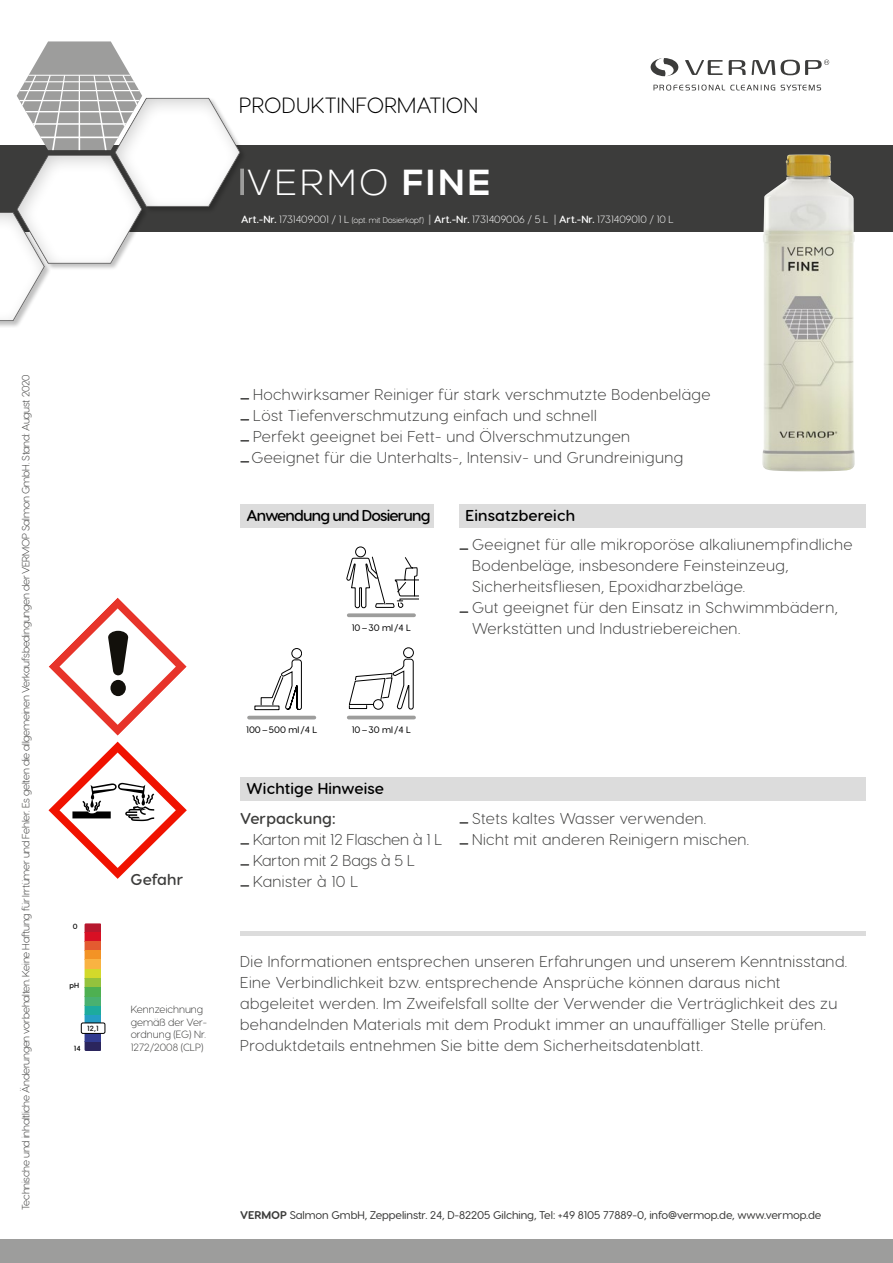
<style>
.page{position:relative;width:893px;height:1263px;background:#fff}
.page>*{position:absolute;margin:0;border:0;box-sizing:border-box;transform-origin:0 0}
.t1{font:300 36px "Nexa";letter-spacing:.055em;color:#fff}
.t2{font:300 22.05px "Visby Round CF";letter-spacing:.01em;color:#000}
.t3{font:300 15.75px/21px "Visby Round CF";letter-spacing:.03em;color:#3c3c3b}
.t4{font:300 15.75px/21px "Visby Round CF";color:#3c3c3b}
.t5{font:600 15.75px "Visby Round CF";color:#000}
.t6{font:600 15.75px "Visby Round CF";letter-spacing:-.05em;color:#000}
.t7{font:600 15.75px "Visby Round CF";letter-spacing:.01em;color:#3c3c3b}
.t8{font:500 11.25px "Visby Round CF";letter-spacing:-.005em;color:#3c3c3b}
.t9{font:300 10.5px "Visby Round CF";letter-spacing:-.025em;color:#3c3c3b}
.t10{font:300 10.5px "Visby Round CF";color:#fff}
.t11{font:300 10.5px/12.6px "Visby Round CF";color:#3c3c3b}
.t12{font:500 9.3px "Visby Round CF";color:#000}
.t13{font:600 7.5px "Visby Round CF";color:#000}
.s1{font-family:"Nexa X Bold";font-weight:400}
.s2{font-weight:600}
.s3{font-size:8.25px}
.s4{font-weight:700;color:#9d9d9c}
.s5{font-weight:700}
</style>
<div class="page">
<div style="left:0;top:145px;width:893px;height:87px;background:#3c3c3b"></div>
<div style="left:240px;top:505px;width:194px;height:23px;background:#dcdcdc"></div>
<div style="left:240px;top:778px;width:626px;height:23px;background:#dcdcdc"></div>
<hr style="left:240px;top:931px;width:626px;height:4px;background:#dcdcdc">
<div style="left:459px;top:505px;width:407px;height:23px;background:#dcdcdc"></div>
<div style="left:0;top:1239px;width:893px;height:24px;background:#9d9d9c"></div>
<svg style="left:241px;top:398px;width:8px;height:2px"></svg>
<svg style="left:241px;top:419px;width:8px;height:2px"></svg>
<svg style="left:241px;top:440px;width:8px;height:2px"></svg>
<svg style="left:241px;top:461px;width:8px;height:2px"></svg>
<svg style="left:460px;top:548px;width:8px;height:2px"></svg>
<svg style="left:460px;top:611px;width:8px;height:2px"></svg>
<svg style="left:241px;top:843px;width:8px;height:2px"></svg>
<svg style="left:241px;top:864px;width:8px;height:2px"></svg>
<svg style="left:241px;top:885px;width:8px;height:2px"></svg>
<svg style="left:460px;top:822px;width:8px;height:2px"></svg>
<svg style="left:460px;top:843px;width:8px;height:2px"></svg>
<div style="left:85px;top:923px;width:16px;height:9px;background:#b7182e"></div>
<div style="left:85px;top:932px;width:16px;height:10px;background:#d81024"></div>
<div style="left:85px;top:942px;width:16px;height:9px;background:#e35b30"></div>
<div style="left:85px;top:951px;width:16px;height:9px;background:#f39325"></div>
<div style="left:85px;top:960px;width:16px;height:9px;background:#f9b342"></div>
<div style="left:85px;top:969px;width:16px;height:9px;background:#d3d92b"></div>
<div style="left:85px;top:978px;width:16px;height:9px;background:#94c23d"></div>
<div style="left:85px;top:1042px;width:16px;height:9px;background:#2b255d"></div>
<div style="left:85px;top:1033px;width:16px;height:9px;background:#323b90"></div>
<div style="left:85px;top:1014px;width:16px;height:10px;background:#259ec5"></div>
<div style="left:85px;top:1005px;width:16px;height:9px;background:#1dab9e"></div>
<div style="left:85px;top:996px;width:16px;height:9px;background:#49b170"></div>
<div style="left:85px;top:987px;width:16px;height:9px;background:#4eb051"></div>
<div style="left:81px;top:1023px;width:24px;height:11px;border:1px solid #000;border-radius:2px"></div>
<svg style="left:49px;top:597px;width:138px;height:139px"></svg>
<svg style="left:49px;top:742px;width:138px;height:137px"></svg>
<img style="left:762px;top:154px;width:93px;height:317px">
<div style="left:114px;top:97px;width:133px;height:117px;background:#000;opacity:.25"></div>
<div style="left:0;top:212px;width:51px;height:116px;background:#000;opacity:.25"></div>
<svg style="left:0;top:41px;width:241px;height:280px"></svg>
<hr style="left:17px;top:81px;width:125px;height:1px;background:#fff">
<hr style="left:17px;top:90px;width:125px;height:1px;background:#fff">
<hr style="left:17px;top:100px;width:125px;height:1px;background:#fff">
<hr style="left:17px;top:111px;width:125px;height:1px;background:#fff">
<hr style="left:17px;top:123px;width:125px;height:2px;background:#fff">
<hr style="left:17px;top:75px;width:125px;height:1px;background:#fff">
<hr style="left:17px;top:137px;width:125px;height:1px;background:#fff">
<div style="left:291px;top:648px;width:11px;height:11px;border:1px solid #000;border-radius:50%"></div>
<svg style="left:254px;top:659px;width:48px;height:51px"></svg>
<div style="left:355px;top:547px;width:11px;height:10px;border:1px solid #000;border-radius:50%"></div>
<svg style="left:347px;top:556px;width:72px;height:53px"></svg>
<hr style="left:249px;top:716px;width:65px;height:3px;background:#9d9d9c">
<svg style="left:349px;top:613px;width:65px;height:4px"></svg>
<div style="left:403px;top:647px;width:11px;height:11px;border:1px solid #000;border-radius:50%"></div>
<svg style="left:349px;top:658px;width:65px;height:52px"></svg>
<hr style="left:349px;top:716px;width:65px;height:3px;background:#9d9d9c">
<svg style="left:651px;top:58px;width:27px;height:18px"></svg>
<svg style="left:752px;top:60px;width:23px;height:15px"></svg>
<svg style="left:729px;top:60px;width:17px;height:15px"></svg>
<svg style="left:685px;top:60px;width:38px;height:15px"></svg>
<svg style="left:781px;top:60px;width:48px;height:15px"></svg>
<svg style="left:653px;top:85px;width:168px;height:6px"></svg>
<h2 class="t2" style="left:239px;top:92px;width:240px">PRODUKTINFORMATION</h2>
<h1 class="t1" style="left:247px;top:161px;width:245px">VERMO <span class="s1">FINE</span></h1>
<p class="t10" style="left:241px;top:213px;width:434px"><span class="s2">Art.-Nr.</span> 1731409001 / 1 L <span class="s3">(opt. mit Dosierkopf)</span> <span class="s4">|</span> <span class="s2">Art.-Nr.</span> 1731409006 / 5 L <span class="s4">|</span> <span class="s2">Art.-Nr.</span> 1731409010 / 10 L</p>
<p class="t9" style="left:19px;top:1210px;width:837px;rotate:-90deg">Technische und inhaltliche Änderungen vorbehalten. Keine Haftung für Irrtümer und Fehler. Es gelten die allgemeinen Verkaufsbedingungen der VERMOP Salmon GmbH. Stand: August 2020</p>
<p class="t3" style="left:251px;top:383px;width:461px">Hochwirksamer Reiniger für stark verschmutzte Bodenbeläge Löst Tiefenverschmutzung einfach und schnell<br>Perfekt geeignet bei Fett- und Ölverschmutzungen<br>Geeignet für die Unterhalts-, Intensiv- und Grundreinigung</p>
<p class="t6" style="left:247px;top:506px;width:185px">Anwendung und Dosierung</p>
<p class="t12" style="left:352px;top:621px;width:61px">10–30 ml /4 L</p>
<p class="t5" style="left:465px;top:506px;width:111px">Einsatzbereich</p>
<p class="t3" style="left:472px;top:534px;width:382px">Geeignet für alle mikroporöse alkaliunempfindliche Bodenbeläge, insbesondere Feinsteinzeug, Sicherheitsfliesen, Epoxidharzbeläge.<br>Gut geeignet für den Einsatz in Schwimmbädern, Werkstätten und Industriebereichen.</p>
<p class="t13" style="left:73px;top:922px;width:6px">0</p>
<p class="t13" style="left:70px;top:981px;width:11px">pH</p>
<p class="t13" style="left:87px;top:1024px;width:13px">12,1</p>
<p class="t13" style="left:74px;top:1044px;width:8px">14</p>
<p class="t7" style="left:131px;top:869px;width:54px">Gefahr</p>
<p class="t11" style="left:131px;top:1003px;width:78px">Kennzeichnung gemäß der Ver&shy;ordnung (EG) Nr.<br>1272/2008 (CLP)</p>
<p class="t12" style="left:246px;top:724px;width:73px">100–500 ml /4 L</p>
<p class="t12" style="left:352px;top:724px;width:61px">10–30 ml /4 L</p>
<p class="t5" style="left:247px;top:779px;width:139px">Wichtige Hinweise</p>
<p class="t7" style="left:240px;top:808px;width:97px">Verpackung:</p>
<p class="t4" style="left:253px;top:828px;width:191px">Karton mit 12 Flaschen à 1 L<br>Karton mit 2 Bags à 5 L<br>Kanister à 10 L</p>
<p class="t3" style="left:472px;top:807px;width:279px">Stets kaltes Wasser verwenden.<br>Nicht mit anderen Reinigern mischen.</p>
<p class="t3" style="left:240px;top:951px;width:608px">Die Informationen entsprechen unseren Erfahrungen und unserem Kenntnisstand.<br>Eine Verbindlichkeit bzw. entsprechende Ansprüche können daraus nicht abgeleitet werden. Im Zweifelsfall sollte der Verwender die Verträglichkeit des zu behandelnden Materials mit dem Produkt immer an unauffälliger Stelle prüfen.<br>Produktdetails entnehmen Sie bitte dem Sicherheitsdatenblatt.</p>
<p class="t8" style="left:240px;top:1208px;width:583px"><span class="s5">VERMOP</span> Salmon GmbH, Zeppelinstr. 24, D-82205 Gilching, Tel: +49 8105 77889-0, info@vermop.de, www.vermop.de</p>
</div>
